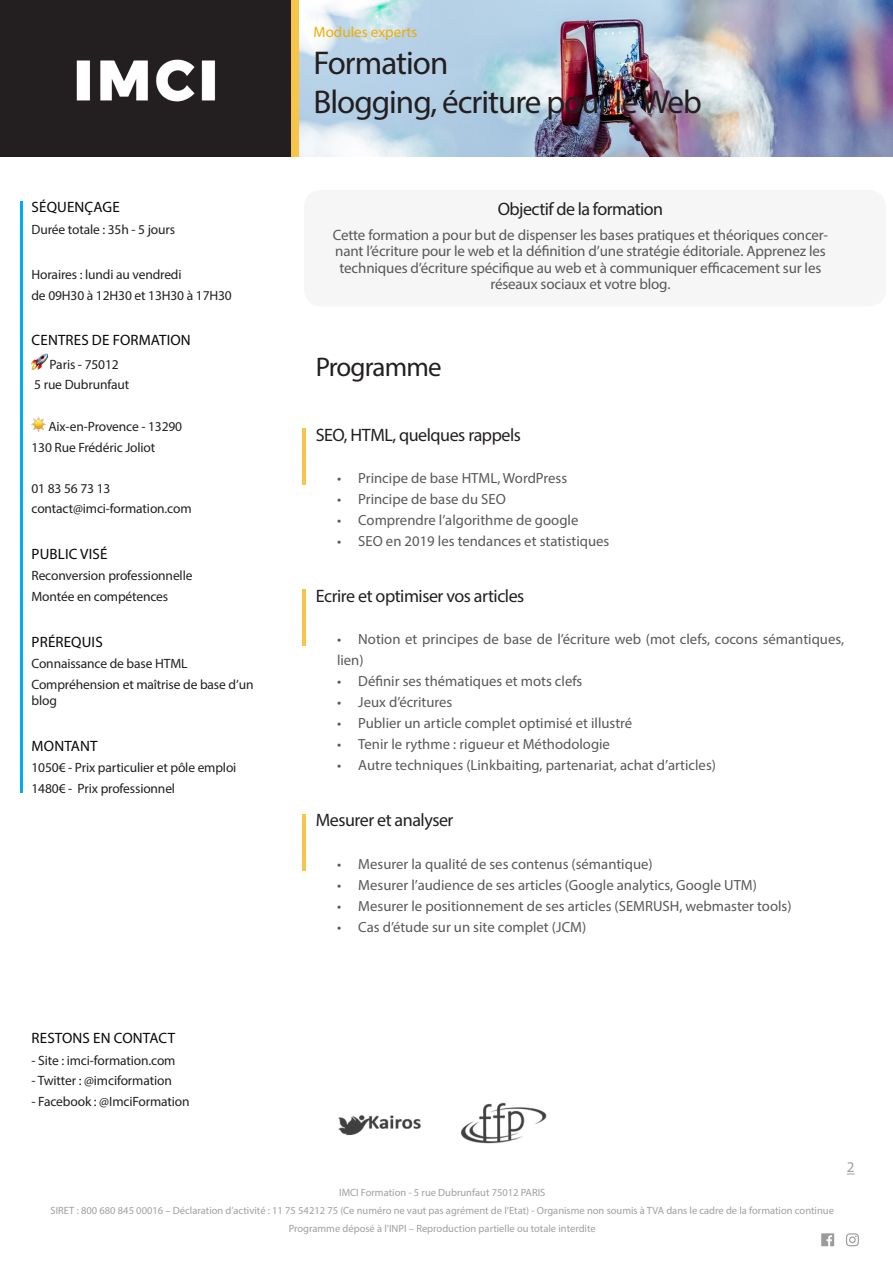
<style>
.page{position:relative;width:893px;height:1263px;background:#fff}
.page>*{position:absolute;margin:0;border:0;box-sizing:border-box;transform-origin:0 0}
.Titre_du_programme{font:33px "Myriad Pro";letter-spacing:-.03em;color:#231f20}
.Style_de_paragraphe{font:27px "Myriad Pro";letter-spacing:-.035em;color:#231f20}
.Titre_sections{font:18px "Myriad Pro";letter-spacing:-.025em;color:#231f20}
.Titre_Objectifs_Prat{font:18px "Myriad Pro";letter-spacing:-.03em;color:#231f20}
.intro_contenu_progra{font:15px/16.5px "Myriad Pro";letter-spacing:-.01em;color:#57585a;text-align:center}
.Titre_infos_noir{font:15px "Myriad Pro";letter-spacing:.01em;color:#070708}
.Pré_titre_programme{font:15px "Myriad Pro";color:#efac00}
.Pensez_à_nos_collab{font:15px "Myriad Pro";color:#9d9fa2}
.t1{font:14.7px/21px "Myriad Pro";color:#57585a}
.Desc_infos_noir{font:13.5px/16.2px "Myriad Pro";letter-spacing:-.01em;color:#231f20}
.t2{font:10.5px/18px "Myriad Pro";color:#9d9fa2;text-align:center}
</style>
<div class="page">
<img style="left:31px;top:353px;width:16px;height:16px">
<img style="left:31px;top:417px;width:15px;height:14px">
<img style="left:299px;top:0;width:594px;height:156px">
<svg style="left:821px;top:1233px;width:13px;height:13px"></svg>
<svg style="left:846px;top:1233px;width:13px;height:13px"></svg>
<img style="left:338px;top:1102px;width:209px;height:42px">
<hr style="left:302px;top:428px;width:4px;height:57px;background:#f8c546">
<hr style="left:302px;top:589px;width:4px;height:57px;background:#f8c546">
<hr style="left:302px;top:814px;width:4px;height:56px;background:#f8c546">
<div style="left:0;top:0;width:291px;height:157px;background:#231f20"></div>
<img style="left:76px;top:59px;width:139px;height:43px">
<div style="left:291px;top:0;width:8px;height:157px;background:#f8c546"></div>
<div style="left:304px;top:190px;width:582px;height:116px;background:#f6f6f6;border-radius:17px"></div>
<hr style="left:20px;top:202px;width:3px;height:591px;background:#00aeef">
<p class="Titre_infos_noir" style="left:32px;top:198px;width:90px">SÉQUENÇAGE</p>
<p class="Desc_infos_noir" style="left:32px;top:221px;width:145px">Durée totale : 35h - 5 jours</p>
<p class="Desc_infos_noir" style="left:32px;top:266px;width:152px">Horaires : lundi au vendredi</p>
<p class="Desc_infos_noir" style="left:32px;top:287px;width:202px">de 09H30 à 12H30 et 13H30 à 17H30</p>
<p class="Titre_infos_noir" style="left:32px;top:331px;width:161px">CENTRES DE FORMATION</p>
<p class="Desc_infos_noir" style="left:50px;top:356px;width:71px">Paris - 75012</p>
<p class="Desc_infos_noir" style="left:34px;top:377px;width:97px">5 rue Dubrunfaut</p>
<p class="Desc_infos_noir" style="left:48px;top:418px;width:135px">Aix-en-Provence - 13290</p>
<p class="Desc_infos_noir" style="left:32px;top:439px;width:125px">130 Rue Frédéric Joliot</p>
<p class="Desc_infos_noir" style="left:32px;top:480px;width:80px">01 83 56 73 13</p>
<p class="Desc_infos_noir" style="left:32px;top:500px;width:162px">contact@imci-formation.com</p>
<p class="Titre_infos_noir" style="left:32px;top:544px;width:77px">PUBLIC VISÉ</p>
<p class="Desc_infos_noir" style="left:32px;top:568px;width:162px">Reconversion professionnelle</p>
<p class="Desc_infos_noir" style="left:32px;top:588px;width:138px">Montée en compétences</p>
<p class="Titre_infos_noir" style="left:32px;top:632px;width:73px">PRÉREQUIS</p>
<p class="Desc_infos_noir" style="left:32px;top:655px;width:157px">Connaissance de base HTML</p>
<p class="Desc_infos_noir" style="left:32px;top:676px;width:224px">Compréhension et maîtrise de base d’un blog</p>
<p class="Titre_infos_noir" style="left:32px;top:736px;width:67px">MONTANT</p>
<p class="Desc_infos_noir" style="left:32px;top:759px;width:206px">1050€ - Prix particulier et pôle emploi</p>
<p class="Desc_infos_noir" style="left:32px;top:780px;width:145px">1480€ - Prix professionnel</p>
<p class="Titre_infos_noir" style="left:32px;top:1029px;width:145px">RESTONS EN CONTACT</p>
<p class="Desc_infos_noir" style="left:32px;top:1052px;width:146px">- Site : imci-formation.com</p>
<p class="Desc_infos_noir" style="left:32px;top:1072px;width:142px">- Twitter : @imciformation</p>
<p class="Desc_infos_noir" style="left:32px;top:1093px;width:160px">- Facebook : @ImciFormation</p>
<p class="Pré_titre_programme" style="left:314px;top:23px;width:105px">Modules experts</p>
<p class="Titre_du_programme" style="left:314px;top:42px;width:136px">Formation</p>
<p class="Titre_du_programme" style="left:314px;top:82px;width:390px">Blogging, écriture pour le Web</p>
<p class="Titre_Objectifs_Prat" style="left:498px;top:198px;width:167px">Objectif de la formation</p>
<p class="intro_contenu_progra" style="left:333px;top:226px;width:497px">Cette formation a pour but de dispenser les bases pratiques et théoriques concer&shy;nant l’écriture pour le web et la définition d’une stratégie éditoriale. Apprenez les techniques d’écriture spécifique au web et à communiquer efficacement sur les réseaux sociaux et votre blog.</p>
<p class="Style_de_paragraphe" style="left:316px;top:351px;width:128px">Programme</p>
<p class="Titre_sections" style="left:316px;top:423px;width:207px">SEO, HTML, quelques rappels</p>
<p class="t1" style="left:337px;top:467px;width:232px">• Principe de base HTML, WordPress</p>
<p class="t1" style="left:337px;top:488px;width:170px">• Principe de base du SEO</p>
<p class="t1" style="left:337px;top:509px;width:243px">• Comprendre l’algorithme de google</p>
<p class="t1" style="left:337px;top:530px;width:274px">• SEO en 2019 les tendances et statistiques</p>
<p class="Titre_sections" style="left:316px;top:585px;width:210px">Ecrire et optimiser vos articles</p>
<p class="t1" style="left:337px;top:629px;width:509px">• Notion et principes de base de l’écriture web (mot clefs, cocons sémantiques, lien)</p>
<p class="t1" style="left:337px;top:671px;width:247px">• Définir ses thématiques et mots clefs</p>
<p class="t1" style="left:337px;top:692px;width:117px">• Jeux d’écritures</p>
<p class="t1" style="left:337px;top:713px;width:297px">• Publier un article complet optimisé et illustré</p>
<p class="t1" style="left:337px;top:734px;width:274px">• Tenir le rythme : rigueur et Méthodologie</p>
<p class="t1" style="left:337px;top:755px;width:380px">• Autre techniques (Linkbaiting, partenariat, achat d’articles)</p>
<p class="Titre_sections" style="left:316px;top:809px;width:139px">Mesurer et analyser</p>
<p class="t1" style="left:337px;top:853px;width:317px">• Mesurer la qualité de ses contenus (sémantique)</p>
<p class="t1" style="left:337px;top:874px;width:421px">• Mesurer l’audience de ses articles (Google analytics, Google UTM)</p>
<p class="t1" style="left:337px;top:895px;width:456px">• Mesurer le positionnement de ses articles (SEMRUSH, webmaster tools)</p>
<p class="t1" style="left:337px;top:916px;width:251px">• Cas d’étude sur un site complet (JCM)</p>
<p class="Pensez_à_nos_collab" style="left:847px;top:1158px;width:9px">2</p>
<p class="t2" style="left:51px;top:1183px;width:785px">IMCI Formation - 5 rue Dubrunfaut 75012 PARIS<br>SIRET : 800 680 845 00016 – Déclaration d’activité : 11 75 54212 75 (Ce numéro ne vaut pas agrément de l’Etat) - Organisme non soumis à TVA dans le cadre de la formation continue<br>Programme déposé à l’INPI – Reproduction partielle ou totale interdite</p>
</div>
